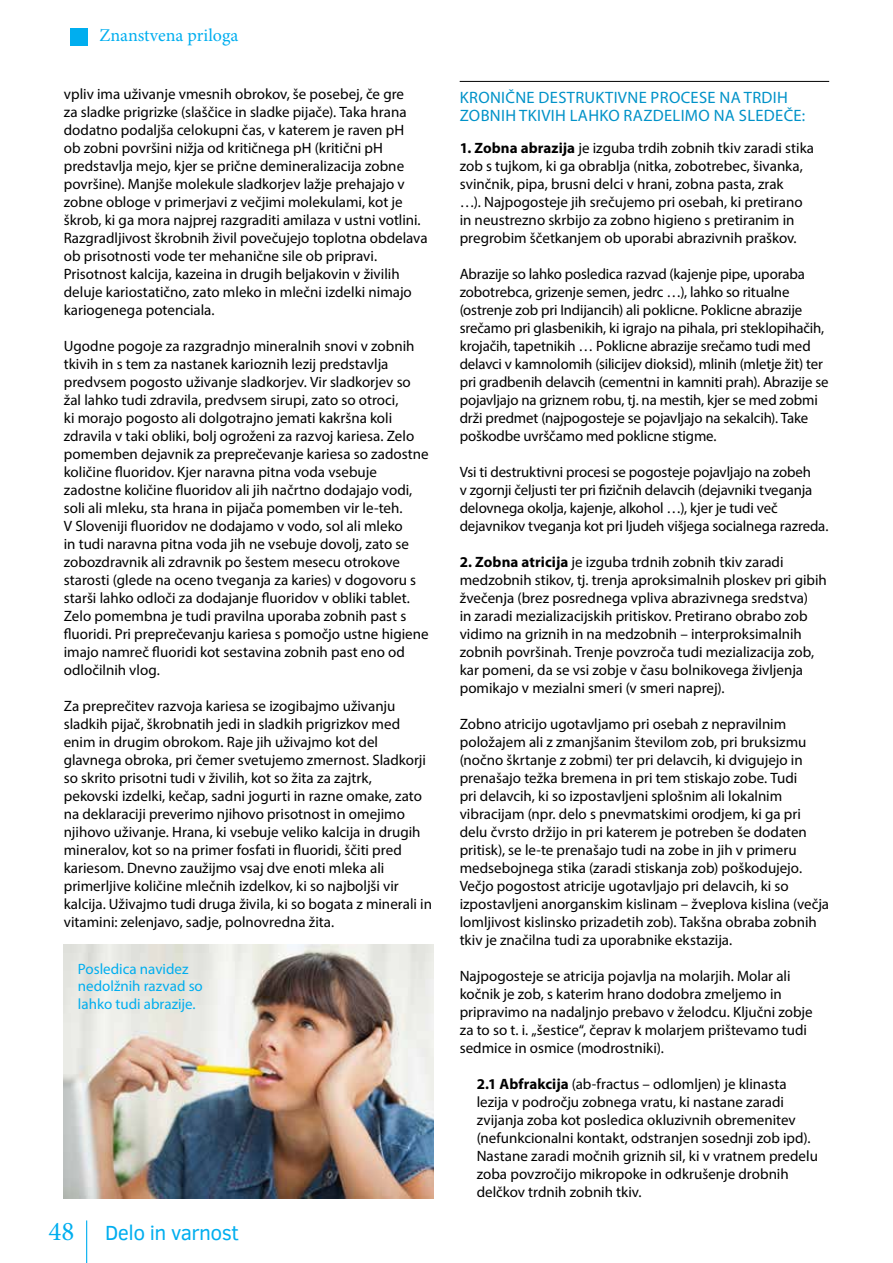
<style>
.page{position:relative;width:893px;height:1263px;background:#fff}
.page>*{position:absolute;margin:0;border:0;box-sizing:border-box;transform-origin:0 0}
.t1{font:21px "Clear Sans";letter-spacing:-.025em;color:#00aeef}
.t2{font:18px "Minion Pro";color:#00aeef}
.t3{font:16.5px "Myriad Pro";color:#0092c8}
.t4{font:15px/18px "Myriad Pro";color:#000}
.t5{font:15px/17.2px "Myriad Pro";color:#00aeef}
.s1{font-family:"Minion Pro";font-size:27px}
.s2{font-weight:700}
</style>
<div class="page">
<hr style="left:86px;top:1220px;width:1px;height:43px;background:#00aeef">
<div style="left:70px;top:29px;width:17px;height:17px;background:#00aeef"></div>
<hr style="left:460px;top:81px;width:369px;height:1px;background:#000">
<img style="left:64px;top:945px;width:370px;height:253px">
<p class="t2" style="left:99px;top:23px;width:140px">Znanstvena priloga</p>
<p class="t4" style="left:64px;top:85px;width:365px">vpliv ima uživanje vmesnih obrokov, še posebej, če gre<br>za sladke prigrizke (slaščice in sladke pijače). Taka hrana dodatno podaljša celokupni čas, v katerem je raven pH<br>ob zobni površini nižja od kritičnega pH (kritični pH predstavlja mejo, kjer se prične demineralizacija zobne površine). Manjše molekule sladkorjev lažje prehajajo v zobne obloge v primerjavi z večjimi molekulami, kot je škrob, ki ga mora najprej razgraditi amilaza v ustni votlini.<br>Razgradljivost škrobnih živil povečujejo toplotna obdelava ob prisotnosti vode ter mehanične sile ob pripravi.<br>Prisotnost kalcija, kazeina in drugih beljakovin v živilih deluje kariostatično, zato mleko in mlečni izdelki nimajo kariogenega potenciala.</p>
<p class="t4" style="left:64px;top:337px;width:366px">Ugodne pogoje za razgradnjo mineralnih snovi v zobnih tkivih in s tem za nastanek karioznih lezij predstavlja predvsem pogosto uživanje sladkorjev. Vir sladkorjev so žal lahko tudi zdravila, predvsem sirupi, zato so otroci,<br>ki morajo pogosto ali dolgotrajno jemati kakršna koli zdravila v taki obliki, bolj ogroženi za razvoj kariesa. Zelo pomemben dejavnik za preprečevanje kariesa so zadostne količine fluoridov. Kjer naravna pitna voda vsebuje zadostne količine fluoridov ali jih načrtno dodajajo vodi, soli ali mleku, sta hrana in pijača pomemben vir le-teh.<br>V Sloveniji fluoridov ne dodajamo v vodo, sol ali mleko<br>in tudi naravna pitna voda jih ne vsebuje dovolj, zato se zobozdravnik ali zdravnik po šestem mesecu otrokove starosti (glede na oceno tveganja za karies) v dogovoru s starši lahko odloči za dodajanje fluoridov v obliki tablet.<br>Zelo pomembna je tudi pravilna uporaba zobnih past s fluoridi. Pri preprečevanju kariesa s pomočjo ustne higiene imajo namreč fluoridi kot sestavina zobnih past eno od odločilnih vlog.</p>
<p class="t4" style="left:64px;top:697px;width:370px">Za preprečitev razvoja kariesa se izogibajmo uživanju sladkih pijač, škrobnatih jedi in sladkih prigrizkov med enim in drugim obrokom. Raje jih uživajmo kot del glavnega obroka, pri čemer svetujemo zmernost. Sladkorji so skrito prisotni tudi v živilih, kot so žita za zajtrk,<br>pekovski izdelki, kečap, sadni jogurti in razne omake, zato na deklaraciji preverimo njihovo prisotnost in omejimo njihovo uživanje. Hrana, ki vsebuje veliko kalcija in drugih mineralov, kot so na primer fosfati in fluoridi, ščiti pred kariesom. Dnevno zaužijmo vsaj dve enoti mleka ali primerljive količine mlečnih izdelkov, ki so najboljši vir kalcija. Uživajmo tudi druga živila, ki so bogata z minerali in vitamini: zelenjavo, sadje, polnovredna žita.</p>
<p class="t5" style="left:78px;top:960px;width:126px">Posledica navidez nedolžnih razvad so lahko tudi abrazije.</p>
<h1 class="t1" style="left:48px;top:1219px;width:192px"><span class="s1">48</span> Delo in varnost</h1>
<p class="t3" style="left:460px;top:88px;width:20px">Kronične</p>
<p class="t3" style="left:539px;top:88px;width:10px">destruktivne</p>
<p class="t3" style="left:651px;top:88px;width:11px">procese</p>
<p class="t3" style="left:719px;top:88px;width:35px">na trdih</p>
<p class="t3" style="left:460px;top:106px;width:11px">zobnih</p>
<p class="t3" style="left:519px;top:106px;width:9px">tkivih</p>
<p class="t3" style="left:570px;top:106px;width:11px">lahko</p>
<p class="t3" style="left:624px;top:106px;width:11px">razdelimo</p>
<p class="t3" style="left:714px;top:106px;width:35px">na sledeče</p>
<p class="t3" style="left:802px;top:106px;width:5px">:</p>
<p class="t4" style="left:460px;top:139px;width:356px"><span class="s2">1. Zobna abrazija</span> je izguba trdih zobnih tkiv zaradi stika zob s tujkom, ki ga obrablja (nitka, zobotrebec, šivanka, svinčnik, pipa, brusni delci v hrani, zobna pasta, zrak<br>…). Najpogosteje jih srečujemo pri osebah, ki pretirano in neustrezno skrbijo za zobno higieno s pretiranim in pregrobim ščetkanjem ob uporabi abrazivnih praškov.</p>
<p class="t4" style="left:460px;top:265px;width:370px">Abrazije so lahko posledica razvad (kajenje pipe, uporaba zobotrebca, grizenje semen, jedrc …), lahko so ritualne (ostrenje zob pri Indijancih) ali poklicne. Poklicne abrazije srečamo pri glasbenikih, ki igrajo na pihala, pri steklopihačih, krojačih, tapetnikih … Poklicne abrazije srečamo tudi med delavci v kamnolomih (silicijev dioksid), mlinih (mletje žit) ter pri gradbenih delavcih (cementni in kamniti prah). Abrazije se pojavljajo na griznem robu, tj. na mestih, kjer se med zobmi drži predmet (najpogosteje se pojavljajo na sekalcih). Take poškodbe uvrščamo med poklicne stigme.</p>
<p class="t4" style="left:460px;top:463px;width:370px">Vsi ti destruktivni procesi se pogosteje pojavljajo na zobeh<br>v zgornji čeljusti ter pri fizičnih delavcih (dejavniki tveganja delovnega okolja, kajenje, alkohol …), kjer je tudi več dejavnikov tveganja kot pri ljudeh višjega socialnega razreda.</p>
<p class="t4" style="left:460px;top:553px;width:369px"><span class="s2">2. Zobna atricija</span> je izguba trdnih zobnih tkiv zaradi medzobnih stikov, tj. trenja aproksimalnih ploskev pri gibih žvečenja (brez posrednega vpliva abrazivnega sredstva)<br>in zaradi mezializacijskih pritiskov. Pretirano obrabo zob vidimo na griznih in na medzobnih – interproksimalnih zobnih površinah. Trenje povzroča tudi mezializacija zob, kar pomeni, da se vsi zobje v času bolnikovega življenja pomikajo v mezialni smeri (v smeri naprej).</p>
<p class="t4" style="left:460px;top:715px;width:371px">Zobno atricijo ugotavljamo pri osebah z nepravilnim položajem ali z zmanjšanim številom zob, pri bruksizmu (nočno škrtanje z zobmi) ter pri delavcih, ki dvigujejo in prenašajo težka bremena in pri tem stiskajo zobe. Tudi<br>pri delavcih, ki so izpostavljeni splošnim ali lokalnim vibracijam (npr. delo s pnevmatskimi orodjem, ki ga pri delu čvrsto držijo in pri katerem je potreben še dodaten pritisk), se le-te prenašajo tudi na zobe in jih v primeru medsebojnega stika (zaradi stiskanja zob) poškodujejo.<br>Večjo pogostost atricije ugotavljajo pri delavcih, ki so izpostavljeni anorganskim kislinam – žveplova kislina (večja lomljivost kislinsko prizadetih zob). Takšna obraba zobnih tkiv je značilna tudi za uporabnike ekstazija.</p>
<p class="t4" style="left:460px;top:967px;width:355px">Najpogosteje se atricija pojavlja na molarjih. Molar ali kočnik je zob, s katerim hrano dodobra zmeljemo in pripravimo na nadaljnjo prebavo v želodcu. Ključni zobje za to so t. i. „šestice“, čeprav k molarjem prištevamo tudi sedmice in osmice (modrostniki).</p>
<p class="t4" style="left:477px;top:1075px;width:343px"><span class="s2">2.1 Abfrakcija</span> (ab-fractus – odlomljen) je klinasta lezija v področju zobnega vratu, ki nastane zaradi zvijanja zoba kot posledica okluzivnih obremenitev (nefunkcionalni kontakt, odstranjen sosednji zob ipd).<br>Nastane zaradi močnih griznih sil, ki v vratnem predelu zoba povzročijo mikropoke in odkrušenje drobnih delčkov trdnih zobnih tkiv.</p>
</div>
